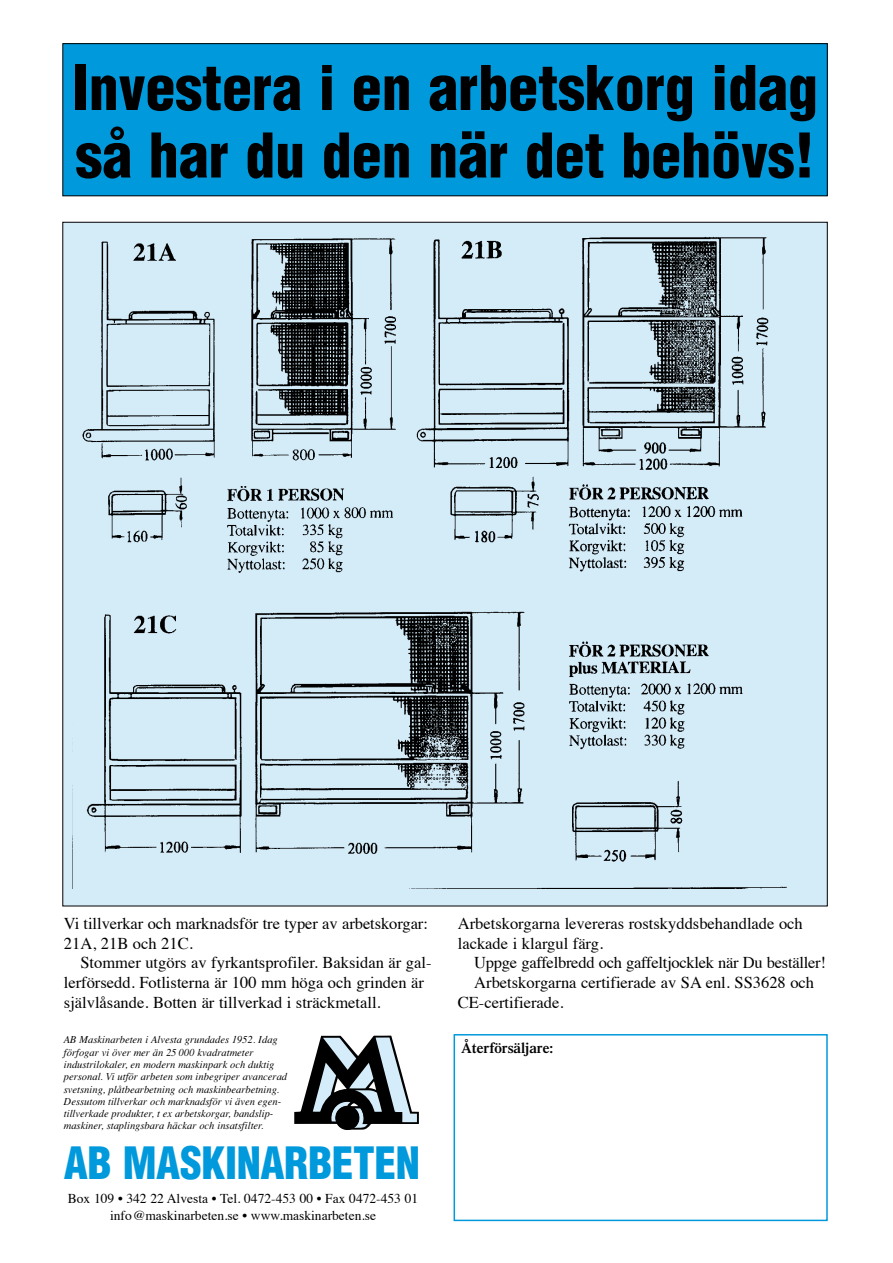
<style>
.page{position:relative;width:893px;height:1263px;background:#fff}
.page>*{position:absolute;margin:0;border:0;box-sizing:border-box;transform-origin:0 0}
.t1{font:900 condensed 60px/67.5px "Helvetica";color:#000}
.t2{font:900 condensed 43.5px "Helvetica";letter-spacing:-.01em;color:#0099dc}
.t3{font:16.5px/19.8px "Times";color:#000}
.t4{font:600 15px "Times";color:#000}
.t5{font:13.5px/16.2px "Times";color:#000;text-align:center}
.t6{font:italic 10.5px/12.3px "Times";color:#000}
</style>
<div class="page">
<svg style="left:294px;top:1035px;width:125px;height:95px"></svg>
<div style="left:454px;top:1034px;width:374px;height:187px;border:2px solid #0099dc"></div>
<div style="left:63px;top:44px;width:764px;height:152px;background:#0099dc"></div>
<div style="left:62px;top:43px;width:766px;height:153px;border:1px solid #000"></div>
<div style="left:63px;top:222px;width:764px;height:684px;background:#d4ebf8"></div>
<img style="left:72px;top:236px;width:714px;height:653px">
<h1 class="t1" style="left:72px;top:54px;width:747px">Investera i en arbetskorg idag så har du den när det behövs!</h1>
<p class="t3" style="left:64px;top:912px;width:366px">Vi tillverkar och marknadsför tre typer av arbetskorgar:<br>21A, 21B och 21C.</p>
<p class="t3" style="left:64px;top:951px;width:369px;text-indent:16px">Stommer utgörs av fyrkantsprofiler. Baksidan är gal&shy;lerförsedd. Fotlisterna är 100 mm höga och grinden är självlåsande. Botten är tillverkad i sträckmetall.</p>
<p class="t6" style="left:64px;top:1034px;width:225px">AB Maskinarbeten i Alvesta grundades 1952. Idag förfogar vi över mer än 25 000 kvadratmeter industrilokaler, en modern maskinpark och duktig personal. Vi utför arbeten som inbegriper avancerad svetsning, plåtbearbetning och maskinbearbetning.<br>Dessutom tillverkar och marknadsför vi även egen&shy;tillverkade produkter, t ex arbetskorgar, bandslip&shy;maskiner, staplingsbara häckar och insatsfilter.</p>
<h2 class="t2" style="left:64px;top:1135px;width:358px">AB MASKINARBETEN</h2>
<p class="t5" style="left:68px;top:1189px;width:352px">Box 109 • 342 22 Alvesta • Tel. 0472-453 00 • Fax 0472-453 01 info@maskinarbeten.se • www.maskinarbeten.se</p>
<p class="t3" style="left:458px;top:912px;width:347px">Arbetskorgarna levereras rostskyddsbehandlade och lackade i klargul färg.</p>
<p class="t3" style="left:474px;top:951px;width:353px">Uppge gaffelbredd och gaffeltjocklek när Du beställer!</p>
<p class="t3" style="left:474px;top:971px;width:341px">Arbetskorgarna certifierade av SA enl. SS3628 och</p>
<p class="t3" style="left:458px;top:991px;width:107px">CE-certifierade.</p>
<p class="t4" style="left:461px;top:1039px;width:94px">Återförsäljare:</p>
</div>
